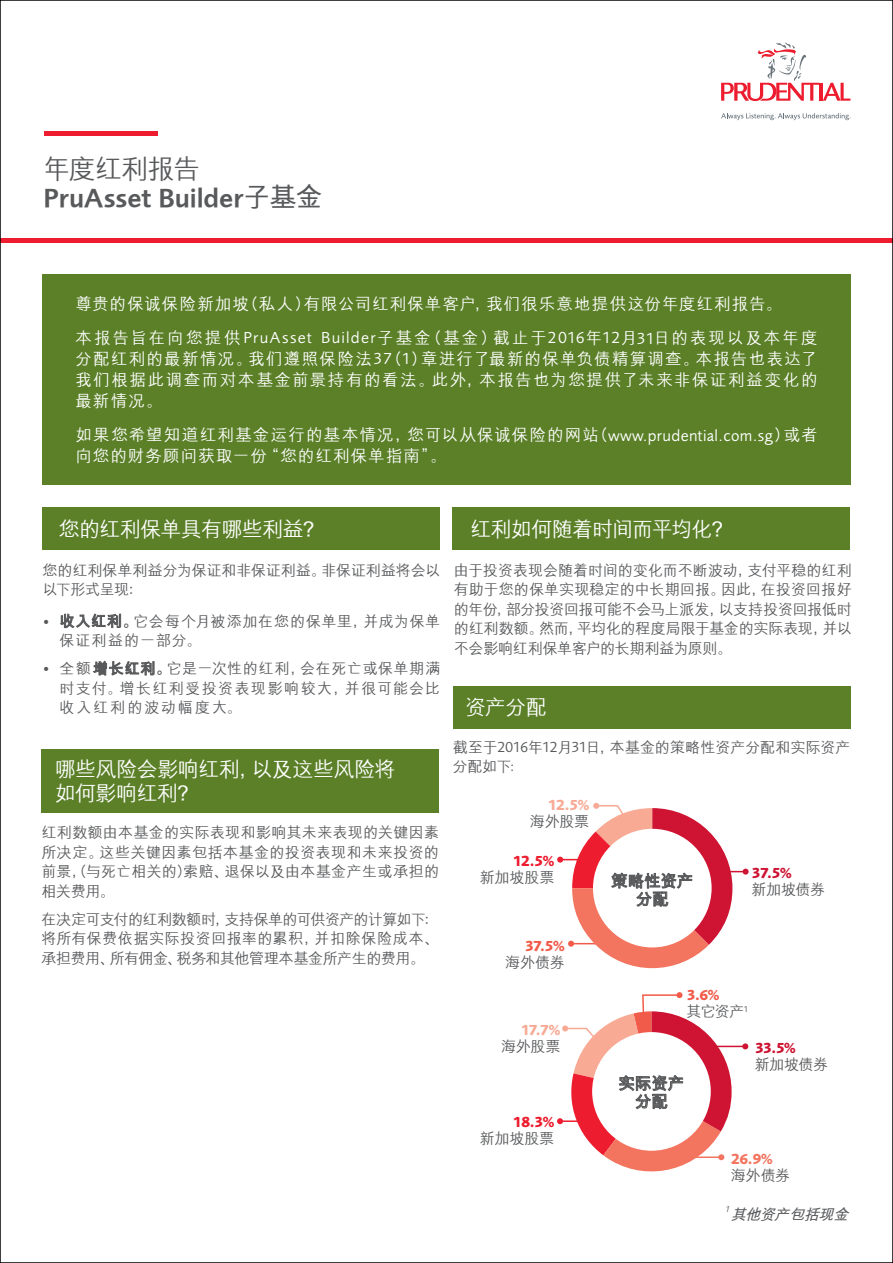
<style>
.page{position:relative;width:893px;height:1263px;background:#fff}
.page>*{position:absolute;margin:0;border:0;box-sizing:border-box;transform-origin:0 0}
.t1{font:600 27px "Pru Sans Normal";color:#58595b}
.t2{font:500 27px "M Hei GB";letter-spacing:-.045em;color:#58595b}
.t3{font:500 21px/24px "M Hei GB";letter-spacing:-.03em;color:#fff}
.t4{font:500 16.5px/21px "M Hei GB";letter-spacing:.075em;color:#fff}
.t5{font:700 16.5px/18px "M Hei GB";color:#58595b;text-align:center}
.t6{font:500 15px/19.5px "M Hei GB";letter-spacing:.005em;color:#58595b;text-align:justify}
.t7{font:500 15px/19.5px "M Hei GB";letter-spacing:.055em;color:#58595b}
.t8{font:700 15px "Pru Sans";color:#ed1c2e}
.t9{font:700 15px "Pru Sans";color:#f8aa95}
.t10{font:700 15px "Pru Sans";color:#ce1432}
.t11{font:700 15px "Pru Sans";color:#f15b4a}
.t12{font:italic 700 15px "M Hei GB";color:#58595b}
.t13{font:700 15px "Pru Sans";color:#f3755f}
.t14{font:italic 8.7px "Pru Sans";color:#58595b}
.s1{font-family:"M Hei GB";font-weight:700}
.s2{font-family:"Pru Sans";font-weight:400}
.s3{font-weight:700}
.s4{font-size:13.5px}
</style>
<div class="page">
<div style="left:453px;top:687px;width:398px;height:42px;background:#5b8028"></div>
<div style="left:44px;top:131px;width:114px;height:5px;background:#ed1c2e"></div>
<svg style="left:721px;top:43px;width:129px;height:58px"></svg>
<svg style="left:721px;top:113px;width:129px;height:7px"></svg>
<hr style="left:0;top:239px;width:893px;height:4px;background:#ed1c2e">
<hr style="left:711px;top:1046px;width:34px;height:1px;background:#ce1432">
<svg style="left:742px;top:1043px;width:6px;height:6px"></svg>
<div style="left:453px;top:507px;width:397px;height:42px;background:#5b8028"></div>
<div style="left:42px;top:274px;width:808px;height:211px;background:#5b8028"></div>
<div style="left:43px;top:507px;width:397px;height:42px;background:#5b8028"></div>
<svg style="left:60px;top:614px;width:61px;height:14px"></svg>
<svg style="left:93px;top:661px;width:61px;height:14px"></svg>
<div style="left:41px;top:749px;width:398px;height:64px;background:#5b8028"></div>
<svg style="left:557px;top:803px;width:192px;height:166px"></svg>
<svg style="left:557px;top:992px;width:175px;height:180px"></svg>
<h1 class="t2" style="left:44px;top:155px;width:158px">年度红利报告</h1>
<h1 class="t1" style="left:44px;top:183px;width:281px">PruAsset Builder<span class="s1">子基金</span></h1>
<p class="t4" style="left:75px;top:287px;width:744px;line-height:33.8px">尊贵的保诚保险新加坡（私人）有限公司红利保单客户，我们很乐意地提供这份年度红利报告。<br>本报告旨在向您提供<span class="s2">PruAsset Builder</span>子基金（基金）截止于<span class="s2">2016</span>年<span class="s2">12</span>月<span class="s2">31</span>日的表现以及本年度</p>
<p class="t4" style="left:75px;top:348px;width:744px;text-align:justify">分配红利的最新情况。我们遵照保险法<span class="s2">37</span>（<span class="s2">1</span>）章进行了最新的保单负债精算调查。本报告也表达了我们根据此调查而对本基金前景持有的看法。此外，本报告也为您提供了未来非保证利益变化的最新情况。</p>
<p class="t4" style="left:75px;top:424px;width:744px">如果您希望知道红利基金运行的基本情况，您可以从保诚保险的网站（<span class="s2">www.prudential.com.sg</span>）或者向您的财务顾问获取一份“您的红利保单指南”。</p>
<h2 class="t3" style="left:59px;top:517px;width:267px">您的红利保单具有哪些利益？</h2>
<p class="t6" style="left:43px;top:561px;width:399px">您的红利保单利益分为保证和非保证利益。非保证利益将会以以下形式呈现：</p>
<p class="t7" style="left:60px;top:611px;width:382px;text-indent:-17px"><span class="s2">•</span> <span class="s3">收入红利。</span>它会每个月被添加在您的保单里，并成为保单保证利益的一部分。</p>
<p class="t6" style="left:60px;top:659px;width:382px;text-indent:-17px"><span class="s2">•</span> 全额<span class="s3">增长红利。</span>它是一次性的红利，会在死亡或保单期满时支付。增长红利受投资表现影响较大，并很可能会比收入红利的波动幅度大。</p>
<h2 class="t3" style="left:55px;top:757px;width:342px">哪些风险会影响红利，以及这些风险将如何影响红利？</h2>
<p class="t6" style="left:41px;top:823px;width:399px">红利数额由本基金的实际表现和影响其未来表现的关键因素所决定。这些关键因素包括本基金的投资表现和未来投资的前景，（与死亡相关的）索赔、退保以及由本基金产生或承担的相关费用。</p>
<p class="t6" style="left:41px;top:909px;width:399px">在决定可支付的红利数额时，支持保单的可供资产的计算如下：将所有保费依据实际投资回报率的累积，并扣除保险成本、承担费用、所有佣金、税务和其他管理本基金所产生的费用。</p>
<h2 class="t3" style="left:470px;top:517px;width:264px">红利如何随着时间而平均化？</h2>
<p class="t6" style="left:454px;top:561px;width:399px">由于投资表现会随着时间的变化而不断波动，支付平稳的红利有助于您的保单实现稳定的中长期回报。因此，在投资回报好的年份，部分投资回报可能不会马上派发，以支持投资回报低时的红利数额。然而，平均化的程度局限于基金的实际表现，并以不会影响红利保单客户的长期利益为原则。</p>
<h2 class="t3" style="left:465px;top:695px;width:83px">资产分配</h2>
<p class="t6" style="left:453px;top:737px;width:399px">截至于<span class="s2">2016</span>年<span class="s2">12</span>月<span class="s2">31</span>日，本基金的策略性资产分配和实际资产分配如下<span class="s4">：</span></p>
<p class="t9" style="left:548px;top:796px;width:43px">12.5%</p>
<p class="t6" style="left:530px;top:812px;width:61px">海外股票</p>
<p class="t8" style="left:513px;top:852px;width:43px">12.5%</p>
<p class="t6" style="left:480px;top:867px;width:76px">新加坡股票</p>
<p class="t11" style="left:525px;top:937px;width:41px">37.5%</p>
<p class="t6" style="left:505px;top:953px;width:61px">海外债券</p>
<p class="t9" style="left:521px;top:1021px;width:41px">17.7%</p>
<p class="t6" style="left:501px;top:1037px;width:61px">海外股票</p>
<p class="t8" style="left:513px;top:1113px;width:43px">18.3%</p>
<p class="t6" style="left:480px;top:1129px;width:76px">新加坡股票</p>
<p class="t5" style="left:611px;top:872px;width:84px">策略性资产分配</p>
<p class="t10" style="left:752px;top:864px;width:41px">37.5%</p>
<p class="t6" style="left:752px;top:880px;width:75px">新加坡债券</p>
<p class="t11" style="left:686px;top:986px;width:34px">3.6%</p>
<p class="t6" style="left:686px;top:1002px;width:63px">其它资产<sup>1</sup></p>
<p class="t5" style="left:618px;top:1074px;width:67px">实际资产分配</p>
<p class="t10" style="left:755px;top:1039px;width:43px">33.5%</p>
<p class="t6" style="left:755px;top:1055px;width:75px">新加坡债券</p>
<p class="t13" style="left:731px;top:1150px;width:44px">26.9%</p>
<p class="t6" style="left:731px;top:1166px;width:61px">海外债券</p>
<p class="t14" style="left:725px;top:1204px;width:9px">1</p>
<p class="t12" style="left:731px;top:1207px;width:123px">其他资产包括现金</p>
</div>
